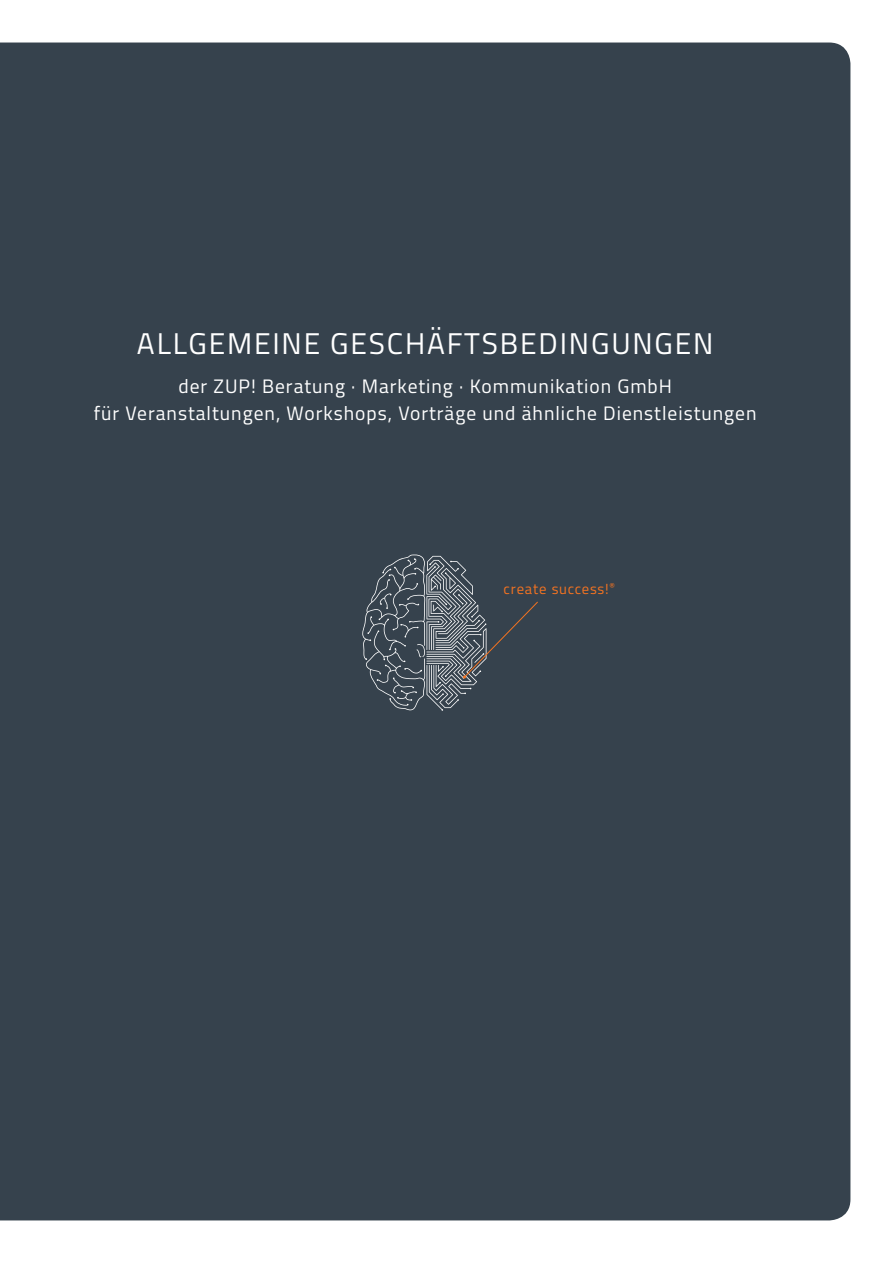
<style>
.page{position:relative;width:893px;height:1263px;background:#fff}
.page>*{position:absolute;margin:0;border:0;box-sizing:border-box;transform-origin:0 0}
.t1{font:30px "Titillium";letter-spacing:.06em;color:#fff}
.t2{font:19.5px "Titillium";letter-spacing:.05em;color:#fff}
.t3{font:14.7px "Titillium";letter-spacing:.05em;color:#f47321}
</style>
<div class="page">
<div style="left:0;top:43px;width:850px;height:1177px;background:#36424d"></div>
<svg style="left:362px;top:554px;width:176px;height:157px;background:#49545d"></svg>
<p class="t1" style="left:137px;top:321px;width:578px">ALLGEMEINE GESCHÄFTSBEDINGUNGEN</p>
<p class="t2" style="left:179px;top:372px;width:495px">der ZUP! Beratung · Marketing · Kommunikation GmbH</p>
<p class="t2" style="left:94px;top:399px;width:664px">für Veranstaltungen, Workshops, Vorträge und ähnliche Dienstleistungen</p>
<p class="t3" style="left:504px;top:578px;width:113px">create success!<sup>®</sup></p>
</div>
